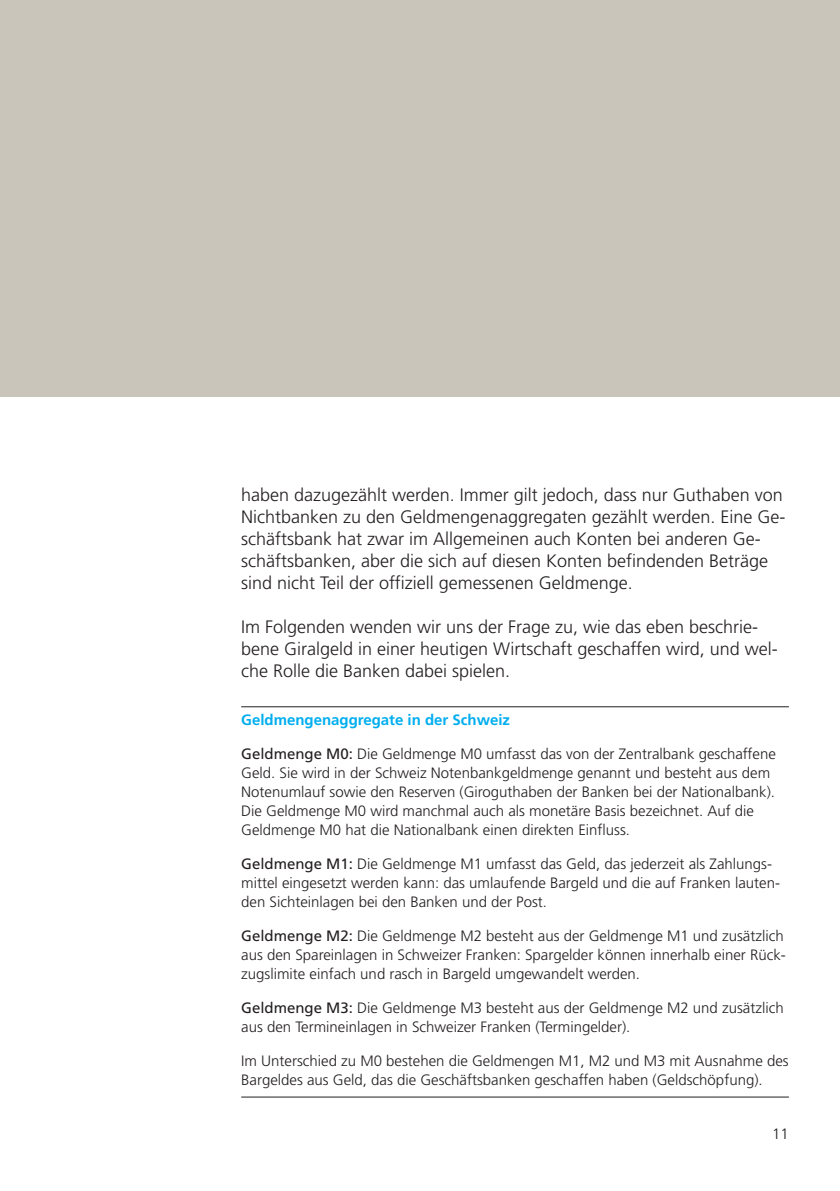
<style>
.page{position:relative;width:840px;height:1191px;background:#fff}
.page>*{position:absolute;margin:0;border:0;box-sizing:border-box;transform-origin:0 0}
.t1{font:300 18px/22px "Frutiger";color:#231f20}
.t2{font:300 15px/19px "Frutiger";color:#231f20}
.t3{font:700 15px "Frutiger";color:#00aeef}
.s1{font-weight:400}
</style>
<div class="page">
<hr style="left:241px;top:706px;width:547px;height:1px;background:#231f20">
<hr style="left:241px;top:1096px;width:547px;height:1px;background:#231f20">
<div style="left:0;top:0;width:839px;height:397px;background:#cac5bb"></div>
<p class="t1" style="left:241px;top:485px;width:545px">haben dazugezählt werden. Immer gilt jedoch, dass nur Guthaben von Nichtbanken zu den Geldmengenaggregaten gezählt werden. Eine Ge&shy;schäftsbank hat zwar im Allgemeinen auch Konten bei anderen Ge&shy;schäftsbanken, aber die sich auf diesen Konten befindenden Beträge sind nicht Teil der offiziell gemessenen Geldmenge.</p>
<p class="t1" style="left:241px;top:617px;width:538px">Im Folgenden wenden wir uns der Frage zu, wie das eben beschrie&shy;bene Giralgeld in einer heutigen Wirtschaft geschaffen wird, und wel&shy;che Rolle die Banken dabei spielen.</p>
<p class="t3" style="left:241px;top:714px;width:270px">Geldmengenaggregate in der Schweiz</p>
<p class="t2" style="left:241px;top:745px;width:536px"><span class="s1">Geldmenge M0:</span> Die Geldmenge M0 umfasst das von der Zentralbank geschaffene Geld. Sie wird in der Schweiz Notenbankgeldmenge genannt und besteht aus dem Notenumlauf sowie den Reserven (Giroguthaben der Banken bei der Nationalbank).<br>Die Geldmenge M0 wird manchmal auch als monetäre Basis bezeichnet. Auf die Geldmenge M0 hat die Nationalbank einen direkten Einfluss.</p>
<p class="t2" style="left:241px;top:855px;width:540px"><span class="s1">Geldmenge M1:</span> Die Geldmenge M1 umfasst das Geld, das jederzeit als Zahlungs&shy;mittel eingesetzt werden kann: das umlaufende Bargeld und die auf Franken lauten&shy;den Sichteinlagen bei den Banken und der Post.</p>
<p class="t2" style="left:241px;top:927px;width:546px"><span class="s1">Geldmenge M2:</span> Die Geldmenge M2 besteht aus der Geldmenge M1 und zusätzlich aus den Spareinlagen in Schweizer Franken: Spargelder können innerhalb einer Rück&shy;zugslimite einfach und rasch in Bargeld umgewandelt werden.</p>
<p class="t2" style="left:241px;top:999px;width:543px"><span class="s1">Geldmenge M3:</span> Die Geldmenge M3 besteht aus der Geldmenge M2 und zusätzlich aus den Termineinlagen in Schweizer Franken (Termingelder).</p>
<p class="t2" style="left:241px;top:1052px;width:548px">Im Unterschied zu M0 bestehen die Geldmengen M1, M2 und M3 mit Ausnahme des<br>Bargeldes aus Geld, das die Geschäftsbanken geschaffen haben (Geldschöpfung).</p>
<p class="t2" style="left:771px;top:1125px;width:18px">11</p>
</div>
